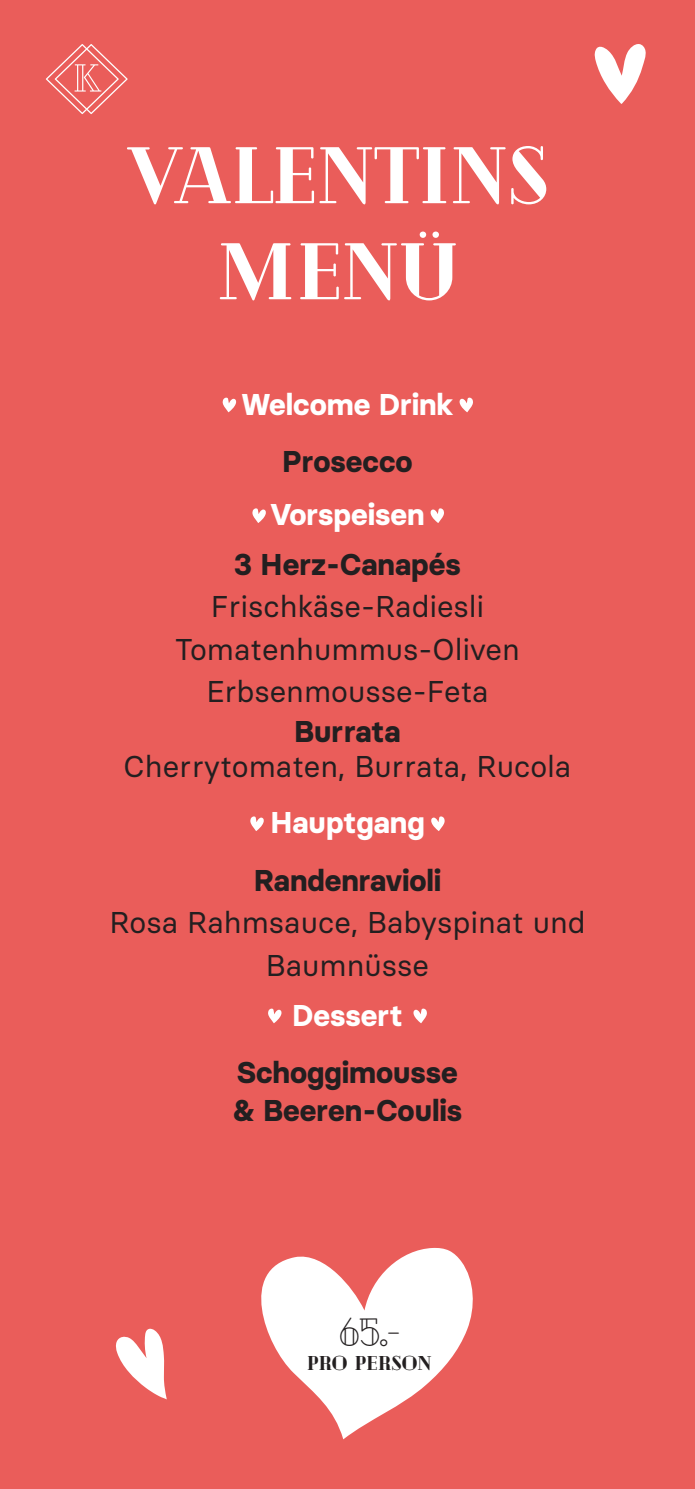
<style>
.page{position:relative;width:695px;height:1489px;background:#fff}
.page>*{position:absolute;margin:0;border:0;box-sizing:border-box;transform-origin:0 0}
.t1{font:900 80px "Cheque";color:#fff}
.t2{font:40px "Cheque";color:#231f20}
.t3{font:30px/42.5px "Basier Circle";color:#231f20;text-align:center}
.t4{font:700 30px "Basier Circle";color:#231f20}
.t5{font:700 30px "Basier Circle";color:#fff}
.t6{font:900 20px "Cheque";color:#231f20}
</style>
<div class="page">
<div style="left:0;top:0;width:694px;height:1488px;background:#ea5d5a"></div>
<svg style="left:594px;top:44px;width:52px;height:60px"></svg>
<svg style="left:116px;top:1328px;width:51px;height:71px"></svg>
<svg style="left:261px;top:1247px;width:212px;height:192px;fill:#fff"></svg>
<svg style="left:46px;top:44px;width:82px;height:70px"></svg>
<svg style="left:252px;top:508px;width:14px;height:15px"></svg>
<svg style="left:222px;top:397px;width:14px;height:15px"></svg>
<svg style="left:250px;top:816px;width:14px;height:15px"></svg>
<svg style="left:268px;top:1008px;width:14px;height:15px"></svg>
<svg style="left:431px;top:816px;width:13px;height:15px"></svg>
<svg style="left:413px;top:1008px;width:14px;height:15px"></svg>
<svg style="left:430px;top:508px;width:14px;height:15px"></svg>
<svg style="left:459px;top:397px;width:14px;height:15px"></svg>
<p class="t1" style="left:126px;top:131px;width:424px">VALENTINS</p>
<p class="t1" style="left:217px;top:227px;width:242px">MENÜ</p>
<p class="t5" style="left:241px;top:385px;width:213px">Welcome Drink</p>
<p class="t4" style="left:282px;top:443px;width:132px">Prosecco</p>
<p class="t5" style="left:270px;top:495px;width:156px">Vorspeisen</p>
<p class="t4" style="left:234px;top:545px;width:228px">3 Herz-Canapés</p>
<p class="t3" style="left:211px;top:585px;width:275px">Frischkäse-Radiesli</p>
<p class="t3" style="left:175px;top:627px;width:346px">Tomatenhummus-Oliven</p>
<p class="t3" style="left:206px;top:670px;width:283px">Erbsenmousse-Feta</p>
<p class="t4" style="left:294px;top:713px;width:108px">Burrata</p>
<p class="t3" style="left:124px;top:745px;width:449px">Cherrytomaten, Burrata, Rucola</p>
<p class="t5" style="left:270px;top:804px;width:156px">Hauptgang</p>
<p class="t4" style="left:254px;top:861px;width:189px">Randenravioli</p>
<p class="t3" style="left:109px;top:901px;width:477px">Rosa Rahmsauce, Babyspinat und<br>Baumnüsse</p>
<p class="t5" style="left:292px;top:996px;width:112px">Dessert</p>
<p class="t4" style="left:237px;top:1054px;width:222px">Schoggimousse</p>
<p class="t4" style="left:233px;top:1091px;width:231px">&amp; Beeren-Coulis</p>
<p class="t2" style="left:339px;top:1309px;width:62px">65.-</p>
<p class="t6" style="left:306px;top:1352px;width:127px">PRO PERSON</p>
</div>
